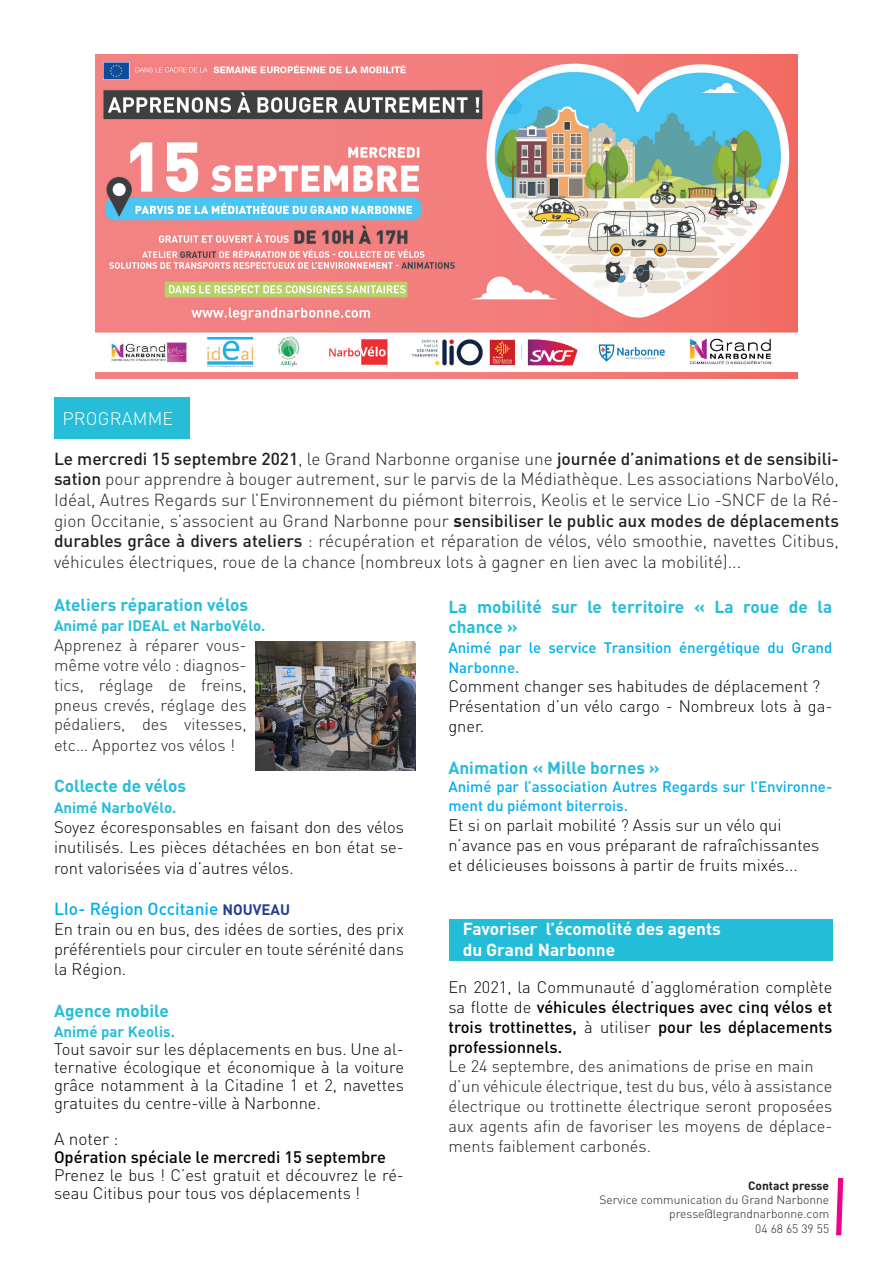
<style>
.page{position:relative;width:893px;height:1263px;background:#fff}
.page>*{position:absolute;margin:0;border:0;box-sizing:border-box;transform-origin:0 0}
.t1{font:300 18px "DIN Pro";letter-spacing:.01em;color:#fff}
.t2{font:300 17.25px/20.7px "DIN Pro";color:#231f20;text-align:justify}
.t3{font:700 17.25px "DIN Pro";color:#27bdd8}
.t4{font:700 17.25px "DIN Pro";color:#fff}
.t5{font:500 17.25px "DIN Pro";color:#00aeef}
.t6{font:300 17.25px "DIN Pro";color:#000001}
.t7{font:300 16.5px/20.2px "DIN Pro";color:#000001;text-align:justify}
.t8{font:300 16.5px/20px "DIN Pro";color:#231f20;text-align:justify}
.t9{font:500 16.5px/19.8px "DIN Pro";color:#000001;text-align:justify}
.t10{font:500 15px/19.5px "DIN Pro";color:#00aeef}
.t11{font:700 15px "DIN Pro";color:#27bdd8}
.t12{font:300 12px "DIN Pro";color:#231f20}
.t13{font:700 12px "DIN Pro";color:#231f20}
.s1{font-weight:500}
.s2{font-weight:700}
.s3{font-weight:700;font-size:15px;color:#253f8e}
.s4{font-weight:300}
</style>
<div class="page">
<div style="left:54px;top:397px;width:136px;height:41px;background:#27bdd8"></div>
<svg style="left:836px;top:1178px;width:7px;height:57px"></svg>
<img style="left:255px;top:641px;width:161px;height:130px">
<div style="left:449px;top:919px;width:384px;height:41px;background:#23bdd9"></div>
<img style="left:96px;top:54px;width:701px;height:324px">
<p class="t1" style="left:62px;top:406px;width:112px">PROGRAMME</p>
<p class="t2" style="left:54px;top:447px;width:786px"><span class="s1">Le mercredi 15 septembre 2021</span>, le Grand Narbonne organise une <span class="s1">journée d’animations et de sensibili&shy;sation</span> pour apprendre à bouger autrement, sur le parvis de la Médiathèque. Les associations NarboVélo, Idéal, Autres Regards sur l’Environnement du piémont biterrois, Keolis et le service Lio -SNCF de la Ré&shy;gion Occitanie, s’associent au Grand Narbonne pour <span class="s2">s</span><span class="s1">ensibiliser le public aux modes de déplacements durables grâce à divers ateliers</span> : récupération et réparation de vélos, vélo smoothie, navettes Citibus, véhicules électriques, roue de la chance (nombreux lots à gagner en lien avec la mobilité)...</p>
<p class="t3" style="left:54px;top:593px;width:196px">Ateliers réparation vélos</p>
<p class="t11" style="left:54px;top:616px;width:213px">Animé par IDEAL et NarboVélo.</p>
<p class="t8" style="left:54px;top:634px;width:194px">Apprenez à réparer vous&shy;même votre vélo : diagnos&shy;tics, réglage de freins, pneus crevés, réglage des pédaliers, des vitesses, etc… Apportez vos vélos !</p>
<p class="t3" style="left:54px;top:774px;width:134px">Collecte de vélos</p>
<p class="t11" style="left:54px;top:797px;width:124px">Animé NarboVélo.</p>
<p class="t7" style="left:54px;top:816px;width:351px">Soyez écoresponsables en faisant don des vélos inutilisés. Les pièces détachées en bon état se&shy;ront valorisées via d’autres vélos.</p>
<p class="t5" style="left:54px;top:897px;width:238px">LIo- Région Occitanie <span class="s3">NOUVEAU</span></p>
<p class="t7" style="left:54px;top:918px;width:351px">En train ou en bus, des idées de sorties, des prix préférentiels pour circuler en toute sérénité dans la Région.</p>
<p class="t3" style="left:54px;top:999px;width:116px">Agence mobile</p>
<p class="t11" style="left:54px;top:1022px;width:122px">Animé par Keolis.</p>
<p class="t7" style="left:54px;top:1040px;width:351px;line-height:18px">Tout savoir sur les déplacements en bus. Une al&shy;ternative écologique et économique à la voiture grâce notamment à la Citadine 1 et 2, navettes gratuites du centre-ville à Narbonne.</p>
<p class="t6" style="left:54px;top:1127px;width:66px">A noter :</p>
<p class="t9" style="left:54px;top:1147px;width:333px">Opération spéciale le mercredi 15 septembre</p>
<p class="t7" style="left:54px;top:1166px;width:351px;line-height:18px">Prenez le bus ! C’est gratuit et découvrez le ré&shy;seau Citibus pour tous vos déplacements !</p>
<p class="t3" style="left:448px;top:595px;width:385px">La mobilité sur le territoire « La roue de la</p>
<p class="t3" style="left:448px;top:615px;width:71px">chance »</p>
<p class="t10" style="left:448px;top:637px;width:385px">Animé par le service Transition énergétique du Grand<br>Narbonne.</p>
<p class="t7" style="left:448px;top:675px;width:373px">Comment changer ses habitudes de déplacement ?</p>
<p class="t7" style="left:448px;top:694px;width:385px;line-height:20.7px">Présentation d’un vélo cargo - Nombreux lots à ga&shy;gner.</p>
<p class="t3" style="left:448px;top:756px;width:213px">Animation « Mille bornes »</p>
<p class="t10" style="left:448px;top:776px;width:385px">Animé par l’association Autres Regards sur l’Environne&shy;ment du piémont biterrois.</p>
<p class="t7" style="left:448px;top:814px;width:335px">Et si on parlait mobilité ? Assis sur un vélo qui</p>
<p class="t7" style="left:448px;top:834px;width:372px">n’avance pas en vous préparant de rafraîchissantes</p>
<p class="t7" style="left:448px;top:854px;width:351px">et délicieuses boissons à partir de fruits mixés...</p>
<p class="t4" style="left:463px;top:917px;width:260px">Favoriser l’écomolité des agents</p>
<p class="t4" style="left:463px;top:938px;width:154px">du Grand Narbonne</p>
<p class="t9" style="left:448px;top:977px;width:385px"><span class="s4">En 2021, la Communauté d’agglomération complète sa flotte de</span> véhicules électriques avec cinq vélos et trois trottinettes, <span class="s4">à utiliser</span> pour les déplacements professionnels.</p>
<p class="t8" style="left:448px;top:1056px;width:367px">Le 24 septembre, des animations de prise en main</p>
<p class="t8" style="left:448px;top:1076px;width:385px">d’un véhicule électrique, test du bus, vélo à assistance électrique ou trottinette électrique seront proposées aux agents afin de favoriser les moyens de déplace&shy;ments faiblement carbonés.</p>
<p class="t13" style="left:748px;top:1177px;width:83px">Contact presse</p>
<p class="t12" style="left:599px;top:1191px;width:231px">Service communication du Grand Narbonne</p>
<p class="t12" style="left:669px;top:1206px;width:161px">presse@legrandnarbonne.com</p>
<p class="t12" style="left:755px;top:1220px;width:75px">04 68 65 39 55</p>
</div>
